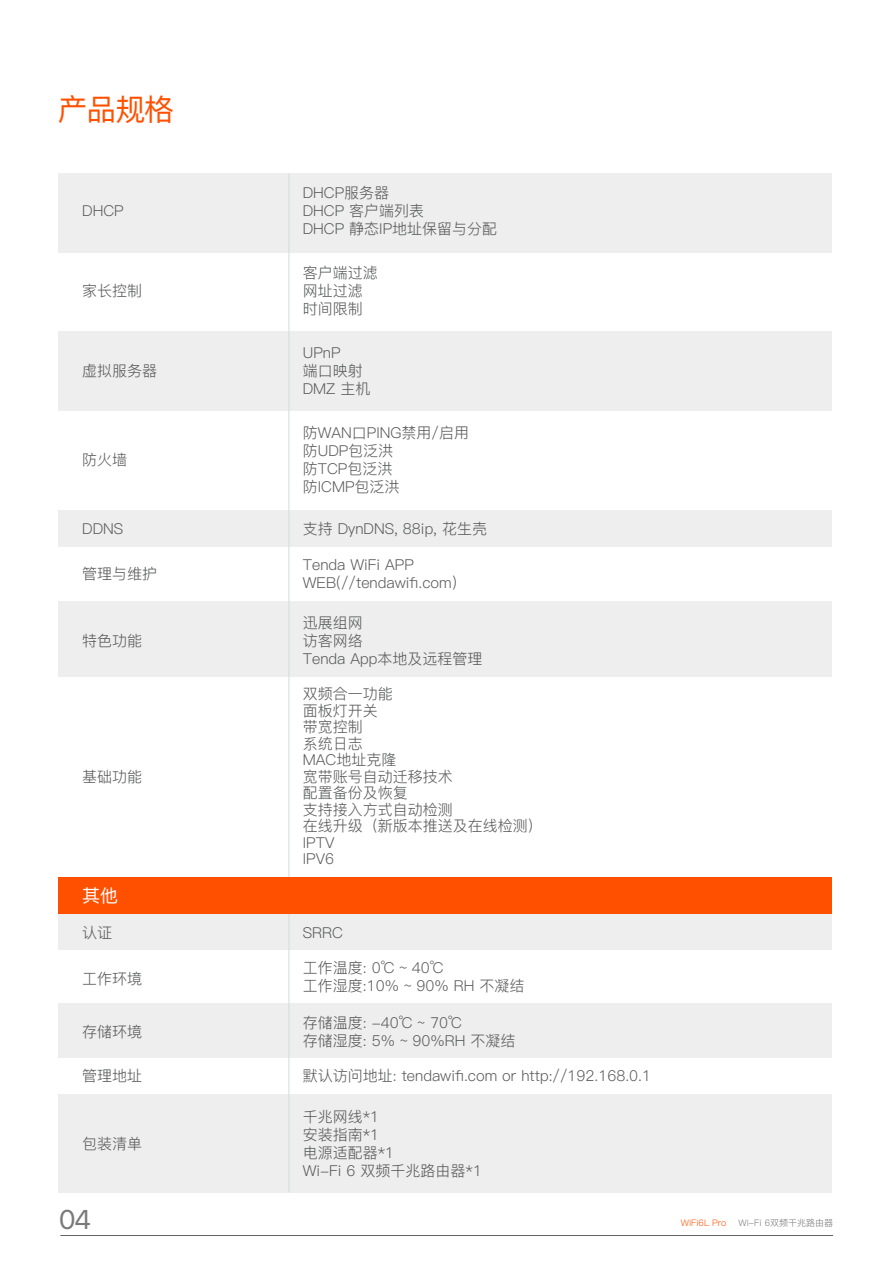
<style>
.page{position:relative;width:893px;height:1263px;background:#fff}
.page>*{position:absolute;margin:0;border:0;box-sizing:border-box;transform-origin:0 0}
.t1{font:30px "Ping Fang SC Medium";color:#ff5000}
.t2{font:27px "SF Pro Display";color:#7a7979}
.t3{font:18px "Ping Fang SC Medium";color:#fff}
.t4{font:15px/18px "Ping Fang SC Regular";color:#585959}
.t5{font:9px "Ping Fang SC Regular";color:#7a7979}
.t6{font:9px "Ping Fang SC Regular";color:#ff5000}
</style>
<div class="page">
<div style="left:58px;top:174px;width:774px;height:79px;background:#eeeeef"></div>
<hr style="left:60px;top:1235px;width:773px;height:1px;background:#636363">
<div style="left:58px;top:331px;width:774px;height:80px;background:#eeeeef"></div>
<div style="left:58px;top:601px;width:774px;height:80px;background:#eeeeef"></div>
<div style="left:58px;top:510px;width:774px;height:37px;background:#eeeeef"></div>
<div style="left:58px;top:677px;width:774px;height:200px;background:#fff"></div>
<div style="left:58px;top:1094px;width:774px;height:98px;background:#eeeeef"></div>
<div style="left:58px;top:914px;width:774px;height:36px;background:#eeeeef"></div>
<div style="left:58px;top:1004px;width:774px;height:54px;background:#eeeeef"></div>
<hr style="left:288px;top:914px;width:1px;height:278px;background:#dbdcdc">
<hr style="left:288px;top:174px;width:1px;height:703px;background:#dbdcdc">
<div style="left:58px;top:877px;width:774px;height:36px;background:#ff5000"></div>
<h1 class="t1" style="left:58px;top:92px;width:118px">产品规格</h1>
<p class="t4" style="left:82px;top:202px;width:43px">DHCP</p>
<p class="t4" style="left:82px;top:282px;width:61px">家长控制</p>
<p class="t4" style="left:82px;top:361px;width:76px">虚拟服务器</p>
<p class="t4" style="left:82px;top:451px;width:46px">防火墙</p>
<p class="t4" style="left:303px;top:184px;width:196px">DHCP服务器<br>DHCP 客户端列表<br>DHCP 静态IP地址保留与分配</p>
<p class="t4" style="left:303px;top:264px;width:76px">客户端过滤网址过滤时间限制</p>
<p class="t4" style="left:303px;top:343px;width:69px">UPnP<br>端口映射<br>DMZ 主机</p>
<p class="t4" style="left:303px;top:424px;width:168px">防WAN口PING禁用/启用防UDP包泛洪<br>防TCP包泛洪<br>防ICMP包泛洪</p>
<p class="t4" style="left:82px;top:519px;width:42px">DDNS</p>
<p class="t4" style="left:303px;top:519px;width:186px">支持 DynDNS, 88ip, 花生壳</p>
<p class="t4" style="left:82px;top:565px;width:76px">管理与维护</p>
<p class="t4" style="left:303px;top:556px;width:165px">Tenda WiFi APP<br>WEB(//tendawifi.com）</p>
<p class="t4" style="left:82px;top:631px;width:61px">特色功能</p>
<p class="t4" style="left:82px;top:767px;width:61px">基础功能</p>
<p class="t3" style="left:82px;top:885px;width:37px">其他</p>
<p class="t4" style="left:303px;top:613px;width:181px">迅展组网<br>访客网络<br>Tenda App本地及远程管理</p>
<p class="t4" style="left:303px;top:686px;width:241px;line-height:16.5px">双频合一功能<br>面板灯开关<br>带宽控制<br>系统日志<br>MAC地址克隆<br>宽带账号自动迁移技术<br>配置备份及恢复<br>支持接入方式自动检测<br>在线升级（新版本推送及在线检测）<br>IPTV<br>IPV6</p>
<p class="t4" style="left:82px;top:924px;width:31px">认证</p>
<p class="t4" style="left:303px;top:924px;width:42px">SRRC</p>
<p class="t4" style="left:82px;top:969px;width:61px">工作环境</p>
<p class="t4" style="left:303px;top:959px;width:223px">工作温度: 0℃ ~ 40℃<br>工作湿度:10% ~ 90% RH 不凝结</p>
<p class="t4" style="left:82px;top:1023px;width:61px">存储环境</p>
<p class="t4" style="left:303px;top:1014px;width:214px">存储温度: -40℃ ~ 70℃<br>存储湿度: 5% ~ 90%RH 不凝结</p>
<p class="t4" style="left:82px;top:1067px;width:61px">管理地址</p>
<p class="t4" style="left:82px;top:1135px;width:61px">包装清单</p>
<h2 class="t2" style="left:59px;top:1198px;width:33px">04</h2>
<p class="t4" style="left:303px;top:1067px;width:350px">默认访问地址: tendawifi.com or http://192.168.0.1</p>
<p class="t4" style="left:303px;top:1108px;width:181px">千兆网线*1<br>安装指南*1<br>电源适配器*1<br>Wi-Fi 6 双频千兆路由器*1</p>
<p class="t6" style="left:681px;top:1218px;width:47px">WiFi6L Pro</p>
<p class="t5" style="left:738px;top:1218px;width:96px">Wi-Fi 6双频千兆路由器</p>
</div>
